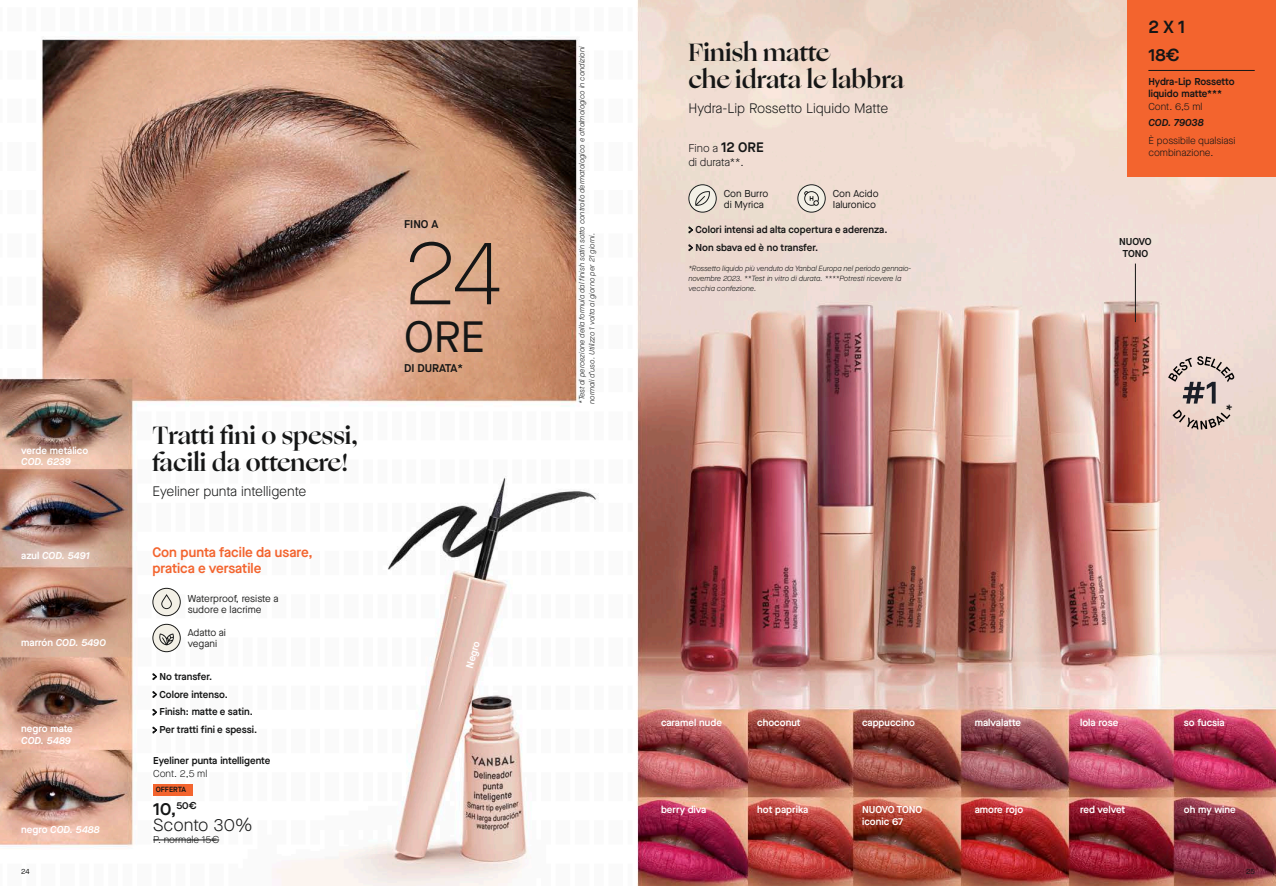
<style>
.page{position:relative;width:1276px;height:886px;background:#fff}
.page>*{position:absolute;margin:0;border:0;box-sizing:border-box;transform-origin:0 0}
.Subtítulo_N{font:100 87.5px "Maison Neue";color:#151616}
.Subtítulo_N-2{font:43.75px "Maison Neue";color:#151616}
.Bajada_Volada_N{font:700 25px/27.5px "Ogg";color:#151616}
.Título_N{font:700 25px/27.5px "Ogg";color:#151616}
.t1{font:300 17.5px/16.2px "Maison Neue";color:#151616}
.Texto_regular_N{font:600 17.5px "Maison Neue";color:#151616}
.y___N{font:600 17.5px "Maison Neue";color:#151616}
.Bajada_Volada_N-2{font:300 13.75px "Maison Neue";color:#151616}
.t2{font:600 13.75px/16.2px "Maison Neue";color:#f3642e}
.Claims_N{font:300 11.25px/13.8px "Maison Neue";color:#151616}
.Claims_N-2{font:600 11.25px "Maison Neue";color:#151616}
.Subtítulo_N-3{font:600 11.25px "Maison Neue";color:#151616}
.t3{font:600 10px/11.9px "Maison Neue";color:#151616}
.Subtítulo_N-4{font:600 10px/11.9px "Maison Neue";color:#fff}
.Info_comercial_N{font:10px/11.2px "Maison Neue";color:#242423}
.Info_comercial_N-2{font:300 10px/12.5px "Maison Neue";color:#151616}
.t4{font:italic 600 10px "Maison Neue";color:#fff}
.t5{font:10px/11.2px "Maison Neue";color:#151616}
._08__Info_Comercial{font:300 10px "Maison Neue";color:#151616}
.Código_N{font:italic 600 10px "Maison Neue";color:#151616}
.Legal_N{font:italic 300 7.5px/10px "Maison Neue";letter-spacing:-.01em;color:#151616}
.t6{font:600 7.5px "Maison Neue";color:#151616}
.t7{font:7.5px "Maison Neue";color:#151616}
.s1{font-style:italic}
.s2{font-style:normal}
.s3{font-family:"Ogg";font-weight:700;font-size:12.5px}
.s4{font-weight:600}
.s5{font-weight:600;font-size:13.75px}
</style>
<div class="page">
<img style="left:0;top:0;width:1276px;height:886px">
<svg style="left:152px;top:624px;width:29px;height:28px"></svg>
<svg style="left:152px;top:588px;width:29px;height:28px"></svg>
<div style="left:1127px;top:0;width:149px;height:177px;background:#f3642e"></div>
<hr style="left:1148px;top:70px;width:106px;height:1px;background:#151616">
<div style="left:153px;top:784px;width:40px;height:11px;background:#f3642e"></div>
<hr style="left:153px;top:840px;width:66px;height:1px;background:#151616">
<svg style="left:688px;top:184px;width:29px;height:29px"></svg>
<svg style="left:797px;top:184px;width:28px;height:29px"></svg>
<hr style="left:1135px;top:264px;width:1px;height:58px;background:#151616">
<svg style="left:1168px;top:356px;width:66px;height:73px;background:#c7b5af"></svg>
<p class="Subtítulo_N-4" style="left:21px;top:444px;width:69px">verde metálico<br><span class="s1">COD. 6239</span></p>
<p class="t4" style="left:21px;top:549px;width:70px"><span class="s2">azul</span> COD. 5491</p>
<p class="t4" style="left:21px;top:636px;width:86px"><span class="s2">marrón</span> COD. 5490</p>
<p class="Subtítulo_N-4" style="left:21px;top:722px;width:53px">negro mate<br><span class="s1">COD. 5489</span></p>
<p class="t4" style="left:21px;top:823px;width:80px"><span class="s2">negro</span> COD. 5488</p>
<p class="Bajada_Volada_N" style="left:152px;top:421px;width:207px">Tratti fini o spessi, facili da ottenere!</p>
<p class="Bajada_Volada_N-2" style="left:152px;top:482px;width:156px">Eyeliner punta intelligente</p>
<p class="t2" style="left:152px;top:544px;width:162px">Con punta facile da usare, pratica e versatile</p>
<p class="Info_comercial_N" style="left:188px;top:592px;width:92px">Waterproof, resiste a sudore e lacrime</p>
<p class="Info_comercial_N" style="left:188px;top:627px;width:40px">Adatto ai vegani</p>
<p class="t3" style="left:152px;top:670px;width:61px"><span class="s3">›</span> No transfer.</p>
<p class="t3" style="left:152px;top:688px;width:77px"><span class="s3">›</span> Colore intenso.</p>
<p class="t3" style="left:152px;top:706px;width:102px"><span class="s3">›</span> Finish: matte e satin.</p>
<p class="t3" style="left:152px;top:723px;width:106px"><span class="s3">›</span> Per tratti fini e spessi.</p>
<p class="t3" style="left:153px;top:754px;width:119px">Eyeliner punta intelligente</p>
<p class="_08__Info_Comercial" style="left:153px;top:767px;width:56px">Cont. 2,5 ml</p>
<p class="t6" style="left:156px;top:784px;width:32px">OFFERTA</p>
<p class="t1" style="left:153px;top:800px;width:101px"><span class="s4">10,</span><sup>50€<br></sup>Sconto 30%</p>
<p class="Info_comercial_N-2" style="left:153px;top:833px;width:67px">P. normale 15€</p>
<p class="Subtítulo_N-3" style="left:404px;top:216px;width:36px">FINO A</p>
<p class="Subtítulo_N" style="left:404px;top:218px;width:100px">24</p>
<p class="Subtítulo_N-2" style="left:404px;top:307px;width:82px">ORE</p>
<p class="Claims_N-2" style="left:404px;top:361px;width:60px">DI DURATA*</p>
<p class="Subtítulo_N-4" style="left:463px;top:666px;width:29px;rotate:-74deg">Negro</p>
<p class="Legal_N" style="left:577px;top:404px;width:359px;rotate:-90deg">*Test di percezione della formula dal finish satin sotto controllo dermatologico e oftalmologico in condizioni normali d’uso. Utilizzo 1 volta al giorno per 21 giorni.</p>
<p class="Título_N" style="left:688px;top:38px;width:217px">Finish matte<br>che idrata le labbra</p>
<p class="Bajada_Volada_N-2" style="left:688px;top:100px;width:201px">Hydra-Lip Rossetto Liquido Matte</p>
<p class="Claims_N" style="left:688px;top:141px;width:77px">Fino a <span class="s5">12 ORE </span>di durata**.</p>
<h3 class="t5" style="left:724px;top:187px;width:46px">Con Burro di Myrica</h3>
<h3 class="t5" style="left:833px;top:187px;width:47px">Con Acido<br>Ialuronico</h3>
<p class="t3" style="left:688px;top:223px;width:201px"><span class="s3">›</span> Colori intensi ad alta copertura e aderenza.</p>
<p class="t3" style="left:688px;top:241px;width:131px"><span class="s3">›</span> Non sbava ed è no transfer.</p>
<p class="Legal_N" style="left:688px;top:264px;width:224px">*Rossetto liquido più venduto da Yanbal Europa nel periodo gennaio&shy;novembre 2023. **Test in vitro di durata. ****Potresti ricevere la vecchia confezione.</p>
<p class="Texto_regular_N" style="left:1148px;top:15px;width:38px">2 X 1</p>
<p class="y___N" style="left:1148px;top:43px;width:33px">18€</p>
<p class="t3" style="left:1148px;top:76px;width:88px">Hydra-Lip Rossetto liquido matte***</p>
<p class="_08__Info_Comercial" style="left:1148px;top:100px;width:56px">Cont. 6,5 ml</p>
<p class="Código_N" style="left:1148px;top:115px;width:57px">COD. 79038</p>
<p class="Info_comercial_N-2" style="left:1148px;top:134px;width:89px">È possibile qualsiasi combinazione.</p>
<h3 class="t3" style="left:1119px;top:236px;width:34px;line-height:11.2px;text-align:center">NUOVO<br>TONO</h3>
<p class="Subtítulo_N-4" style="left:862px;top:716px;width:54px">cappuccino</p>
<p class="Subtítulo_N-4" style="left:661px;top:716px;width:62px">caramel nude</p>
<p class="Subtítulo_N-4" style="left:757px;top:716px;width:45px">choconut</p>
<p class="Subtítulo_N-4" style="left:974px;top:716px;width:48px">malvalatte</p>
<p class="Subtítulo_N-4" style="left:1080px;top:716px;width:40px">lola rose</p>
<p class="Subtítulo_N-4" style="left:1183px;top:716px;width:42px">so fucsia</p>
<p class="Subtítulo_N-4" style="left:661px;top:803px;width:47px">berry diva</p>
<p class="Subtítulo_N-4" style="left:757px;top:803px;width:53px">hot paprika</p>
<p class="Subtítulo_N-4" style="left:862px;top:803px;width:62px">NUOVO TONO iconic 67</p>
<p class="Subtítulo_N-4" style="left:974px;top:803px;width:50px">amore rojo</p>
<p class="Subtítulo_N-4" style="left:1080px;top:803px;width:47px">red velvet</p>
<p class="Subtítulo_N-4" style="left:1183px;top:803px;width:53px">oh my wine</p>
<p class="t7" style="left:21px;top:866px;width:10px">24</p>
<p class="t7" style="left:1246px;top:866px;width:10px">25</p>
</div>
